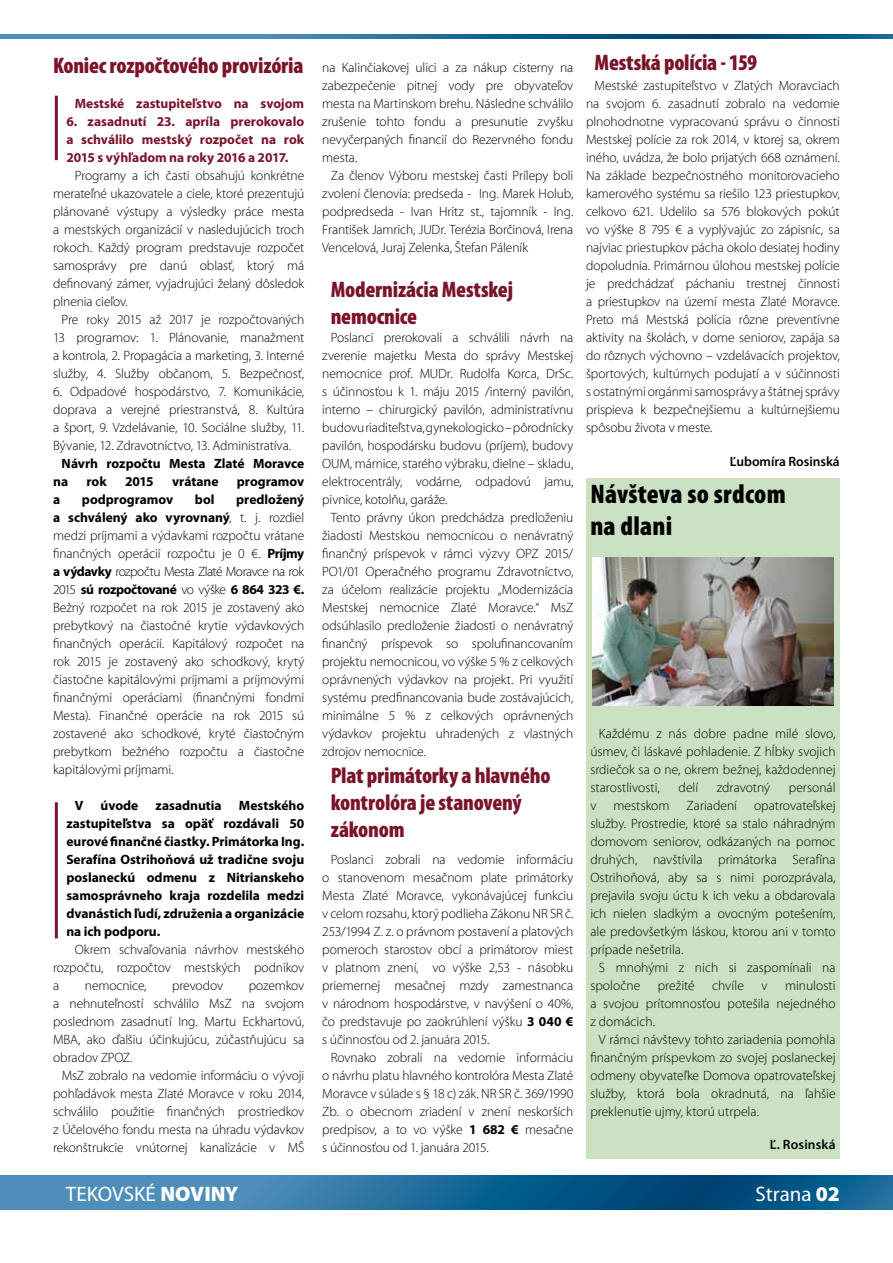
<style>
.page{position:relative;width:893px;height:1263px;background:#fff}
.page>*{position:absolute;margin:0;border:0;box-sizing:border-box;transform-origin:0 0}
.t1{font:900 condensed 27px/32.4px "Mini Pro";letter-spacing:.01em;color:#000}
.t2{font:900 condensed 22.5px/27px "Mini Pro";letter-spacing:-.01em;color:#7a142a}
.t3{font:21px "Mini Pro";color:#fff}
.t4{font:300 13.5px/18px "Mini Pro";letter-spacing:-.005em;color:#000;text-align:justify}
.t5{font:700 13.5px/18px "Mini Pro";color:#000}
.t6{font:700 13.5px/18px "Mini Pro";color:#7a142a;text-align:justify}
.t7{font:600 13.5px "Mini Pro";color:#000}
.s1{font-weight:700}
.s2{font-weight:900}
</style>
<div class="page">
<svg style="left:0;top:1176px;width:893px;height:34px;background:#236d9b"></svg>
<svg style="left:0;top:34px;width:893px;height:4px;background:#246d9c"></svg>
<div style="left:586px;top:478px;width:254px;height:681px;background:#cbe1c3"></div>
<img style="left:592px;top:557px;width:242px;height:148px">
<hr style="left:55px;top:802px;width:3px;height:136px;background:#7a142a">
<hr style="left:55px;top:96px;width:3px;height:64px;background:#7a142a">
<h2 class="t2" style="left:53px;top:53px;width:252px">Koniec rozpočtového provizória</h2>
<p class="t6" style="left:75px;top:95px;width:231px">Mestské zastupiteľstvo na svojom</p>
<p class="t6" style="left:66px;top:113px;width:239px">6. zasadnutí 23. apríla prerokovalo a schválilo mestský rozpočet na rok 2015 s výhľadom na roky 2016 a 2017.</p>
<p class="t4" style="left:53px;top:167px;width:253px;text-indent:22px">Programy a ich časti obsahujú konkrétne merateľné ukazovatele a ciele, ktoré prezentujú plánované výstupy a výsledky práce mesta a mestských organizácií v nasledujúcich troch rokoch. Každý program predstavuje rozpočet samosprávy pre danú oblasť, ktorý má definovaný zámer, vyjadrujúci želaný dôsledok plnenia cieľov.</p>
<p class="t4" style="left:53px;top:311px;width:253px;text-indent:9px">Pre roky 2015 až 2017 je rozpočtovaných 13 programov: 1. Plánovanie, manažment a kontrola, 2. Propagácia a marketing, 3. Interné služby, 4. Služby občanom, 5. Bezpečnosť,</p>
<p class="t4" style="left:53px;top:383px;width:253px">6. Odpadové hospodárstvo, 7. Komunikácie, doprava a verejné priestranstvá, 8. Kultúra a šport, 9. Vzdelávanie, 10. Sociálne služby, 11.<br>Bývanie, 12. Zdravotníctvo, 13. Administratíva.</p>
<p class="t5" style="left:53px;top:455px;width:253px;text-indent:9px">Návrh rozpočtu Mesta Zlaté Moravce na</p>
<p class="t5" style="left:86px;top:473px;width:22px">rok</p>
<p class="t5" style="left:125px;top:473px;width:30px">2015</p>
<p class="t5" style="left:172px;top:473px;width:48px">vrátane</p>
<p class="t5" style="left:237px;top:473px;width:69px">programov</p>
<p class="t4" style="left:53px;top:491px;width:253px;text-indent:183px"><span class="s1">predložený a schválený ako vyrovnaný</span>, t. j. rozdiel medzi príjmami a výdavkami rozpočtu vrátane finančných operácií rozpočtu je 0 €. <span class="s1">Príjmy a výdavky</span> rozpočtu Mesta Zlaté Moravce na rok 2015 <span class="s1">sú rozpočtované</span> vo výške <span class="s1">6 864 323 €.<br></span>Bežný rozpočet na rok 2015 je zostavený ako prebytkový na čiastočné krytie výdavkových finančných operácií. Kapitálový rozpočet na rok 2015 je zostavený ako schodkový, krytý čiastočne kapitálovými príjmami a príjmovými finančnými operáciami (finančnými fondmi Mesta). Finančné operácie na rok 2015 sú zostavené ako schodkové, kryté čiastočným prebytkom bežného rozpočtu a čiastočne kapitálovými príjmami.</p>
<p class="t5" style="left:75px;top:796px;width:10px">V</p>
<p class="t5" style="left:101px;top:796px;width:39px">úvode</p>
<p class="t5" style="left:156px;top:796px;width:68px">zasadnutia</p>
<p class="t5" style="left:53px;top:491px;width:9px">a</p>
<p class="t5" style="left:82px;top:491px;width:93px">podprogramov</p>
<p class="t5" style="left:195px;top:491px;width:21px">bol</p>
<p class="t5" style="left:66px;top:796px;width:239px;text-align:justify;text-indent:173px">Mestského zastupiteľstva sa opäť rozdávali 50 eurové finančné čiastky. Primátorka Ing.<br>Serafína Ostrihoňová už tradične svoju poslaneckú odmenu z Nitrianskeho samosprávneho kraja rozdelila medzi dvanástich ľudí, združenia a organizácie na ich podporu.</p>
<p class="t4" style="left:53px;top:941px;width:253px;text-indent:22px">Okrem schvaľovania návrhov mestského rozpočtu, rozpočtov mestských podnikov a</p>
<p class="t4" style="left:53px;top:977px;width:253px;text-indent:196px">pozemkov a nehnuteľností schválilo MsZ na svojom poslednom zasadnutí Ing. Martu Eckhartovú, MBA, ako ďalšiu účinkujúcu, zúčastňujúcu sa obradov ZPOZ.</p>
<p class="t4" style="left:53px;top:1066px;width:253px;text-indent:9px">MsZ zobralo na vedomie informáciu o vývoji pohľadávok mesta Zlaté Moravce v roku 2014, schválilo použitie finančných prostriedkov z Účelového fondu mesta na úhradu výdavkov rekonštrukcie vnútornej kanalizácie v MŠ</p>
<p class="t4" style="left:85px;top:977px;width:63px">nemocnice,</p>
<p class="t4" style="left:172px;top:977px;width:53px">prevodov</p>
<p class="t4" style="left:322px;top:58px;width:253px">na Kalinčiakovej ulici a za nákup cisterny na zabezpečenie pitnej vody pre obyvateľov mesta na Martinskom brehu. Následne schválilo zrušenie tohto fondu a presunutie zvyšku nevyčerpaných financií do Rezervného fondu mesta.</p>
<p class="t4" style="left:322px;top:166px;width:253px;text-indent:9px">Za členov Výboru mestskej časti Prílepy boli zvolení členovia: predseda - Ing. Marek Holub, podpredseda - Ivan Hritz st., tajomník - Ing.<br>František Jamrich, JUDr. Terézia Borčinová, Irena Vencelová, Juraj Zelenka, Štefan Páleník</p>
<h2 class="t2" style="left:331px;top:276px;width:184px">Modernizácia Mestskej nemocnice</h2>
<p class="t4" style="left:322px;top:329px;width:253px;text-indent:9px">Poslanci prerokovali a schválili návrh na zverenie majetku Mesta do správy Mestskej nemocnice prof. MUDr. Rudolfa Korca, DrSc. s účinnosťou k 1. máju 2015 /interný pavilón, interno – chirurgický pavilón, administratívnu budovu riaditeľstva, gynekologicko – pôrodnícky pavilón, hospodársku budovu (príjem), budovy OUM, márnice, starého výbraku, dielne – skladu, elektrocentrály, vodárne, odpadovú jamu, pivnice, kotolňu, garáže.</p>
<p class="t4" style="left:322px;top:509px;width:253px;text-indent:9px">Tento právny úkon predchádza predloženiu žiadosti Mestskou nemocnicou o nenávratný finančný príspevok v rámci výzvy OPZ 2015/ PO1/01 Operačného programu Zdravotníctvo, za účelom realizácie projektu „Modernizácia Mestskej nemocnice Zlaté Moravce.“ MsZ odsúhlasilo predloženie žiadosti o nenávratný finančný príspevok so spolufinancovaním projektu nemocnicou, vo výške 5 % z celkových oprávnených výdavkov na projekt. Pri využití systému predfinancovania bude zostávajúcich, minimálne 5 % z celkových oprávnených výdavkov projektu uhradených z vlastných zdrojov nemocnice.</p>
<h2 class="t2" style="left:331px;top:762px;width:221px">Plat primátorky a hlavného kontrolóra je stanovený zákonom</h2>
<p class="t4" style="left:322px;top:851px;width:253px;text-indent:9px">Poslanci zobrali na vedomie informáciu o stanovenom mesačnom plate primátorky Mesta Zlaté Moravce, vykonávajúcej funkciu v celom rozsahu, ktorý podlieha Zákonu NR SR č.<br>253/1994 Z. z. o právnom postavení a platových pomeroch starostov obcí a primátorov miest v platnom znení, vo výške 2,53 - násobku priemernej mesačnej mzdy zamestnanca v národnom hospodárstve, v navýšení o 40%, čo predstavuje po zaokrúhlení výšku <span class="s1">3 040 € </span>s účinnosťou od 2. januára 2015.</p>
<p class="t4" style="left:322px;top:1049px;width:253px;text-indent:9px">Rovnako zobrali na vedomie informáciu o návrhu platu hlavného kontrolóra Mesta Zlaté Moravce v súlade s § 18 c) zák. NR SR č. 369/1990<br>Zb. o obecnom zriadení v znení neskorších predpisov, a to vo výške <span class="s1">1 682 €</span> mesačne s účinnosťou od 1. januára 2015.</p>
<h2 class="t2" style="left:595px;top:49px;width:164px">Mestská polícia - 159</h2>
<p class="t4" style="left:586px;top:77px;width:255px;text-indent:9px">Mestské zastupiteľstvo v Zlatých Moravciach na svojom 6. zasadnutí zobralo na vedomie plnohodnotne vypracovanú správu o činnosti Mestskej polície za rok 2014, v ktorej sa, okrem iného, uvádza, že bolo prijatých 668 oznámení.<br>Na základe bezpečnostného monitorovacieho kamerového systému sa riešilo 123 priestupkov, celkovo 621. Udelilo sa 576 blokových pokút vo výške 8 795 € a vyplývajúc zo zápisníc, sa najviac priestupkov pácha okolo desiatej hodiny dopoludnia. Primárnou úlohou mestskej polície je predchádzať páchaniu trestnej činnosti a priestupkov na území mesta Zlaté Moravce.<br>Preto má Mestská polícia rôzne preventívne aktivity na školách, v dome seniorov, zapája sa do rôznych výchovno – vzdelávacích projektov, športových, kultúrnych podujatí a v súčinnosti s ostatnými orgánmi samosprávy a štátnej správy prispieva k bezpečnejšiemu a kultúrnejšiemu spôsobu života v meste.</p>
<p class="t7" style="left:730px;top:454px;width:111px">Ľubomíra Rosinská</p>
<h1 class="t1" style="left:590px;top:478px;width:197px">Návšteva so srdcom na dlani</h1>
<p class="t4" style="left:590px;top:725px;width:247px;text-indent:9px">Každému z nás dobre padne milé slovo, úsmev, či láskavé pohladenie. Z hĺbky svojich srdiečok sa o ne, okrem bežnej, každodennej starostlivosti,</p>
<p class="t4" style="left:678px;top:779px;width:21px">delí</p>
<p class="t4" style="left:717px;top:779px;width:55px">zdravotný</p>
<p class="t4" style="left:789px;top:779px;width:48px">personál</p>
<p class="t4" style="left:590px;top:797px;width:247px;text-indent:164px">opatrovateľskej služby. Prostredie, ktoré sa stalo náhradným domovom seniorov, odkázaných na pomoc druhých, navštívila primátorka Serafína Ostrihoňová, aby sa s nimi porozprávala, prejavila svoju úctu k ich veku a obdarovala ich nielen sladkým a ovocným potešením, ale predovšetkým láskou, ktorou ani v tomto prípade nešetrila.</p>
<p class="t4" style="left:590px;top:959px;width:247px;text-indent:9px">S mnohými z nich si zaspomínali na spoločne</p>
<p class="t4" style="left:590px;top:797px;width:8px">v</p>
<p class="t4" style="left:613px;top:797px;width:58px">mestskom</p>
<p class="t4" style="left:686px;top:797px;width:52px">Zariadení</p>
<p class="t4" style="left:590px;top:977px;width:247px;text-indent:195px">minulosti a svojou prítomnosťou potešila nejedného z domácich.</p>
<p class="t4" style="left:590px;top:1031px;width:247px;text-indent:9px">V rámci návštevy tohto zariadenia pomohla finančným príspevkom zo svojej poslaneckej odmeny obyvateľke Domova opatrovateľskej služby, ktorá bola okradnutá, na ľahšie preklenutie ujmy, ktorú utrpela.</p>
<p class="t7" style="left:770px;top:1137px;width:67px">Ľ. Rosinská</p>
<p class="t4" style="left:658px;top:977px;width:39px">prežité</p>
<p class="t4" style="left:712px;top:977px;width:33px">chvíle</p>
<p class="t4" style="left:761px;top:977px;width:8px">v</p>
<h3 class="t3" style="left:66px;top:1182px;width:174px">TEKOVSKÉ <span class="s2">NOVINY</span></h3>
<h3 class="t3" style="left:756px;top:1182px;width:86px">Strana <span class="s2">02</span></h3>
</div>
